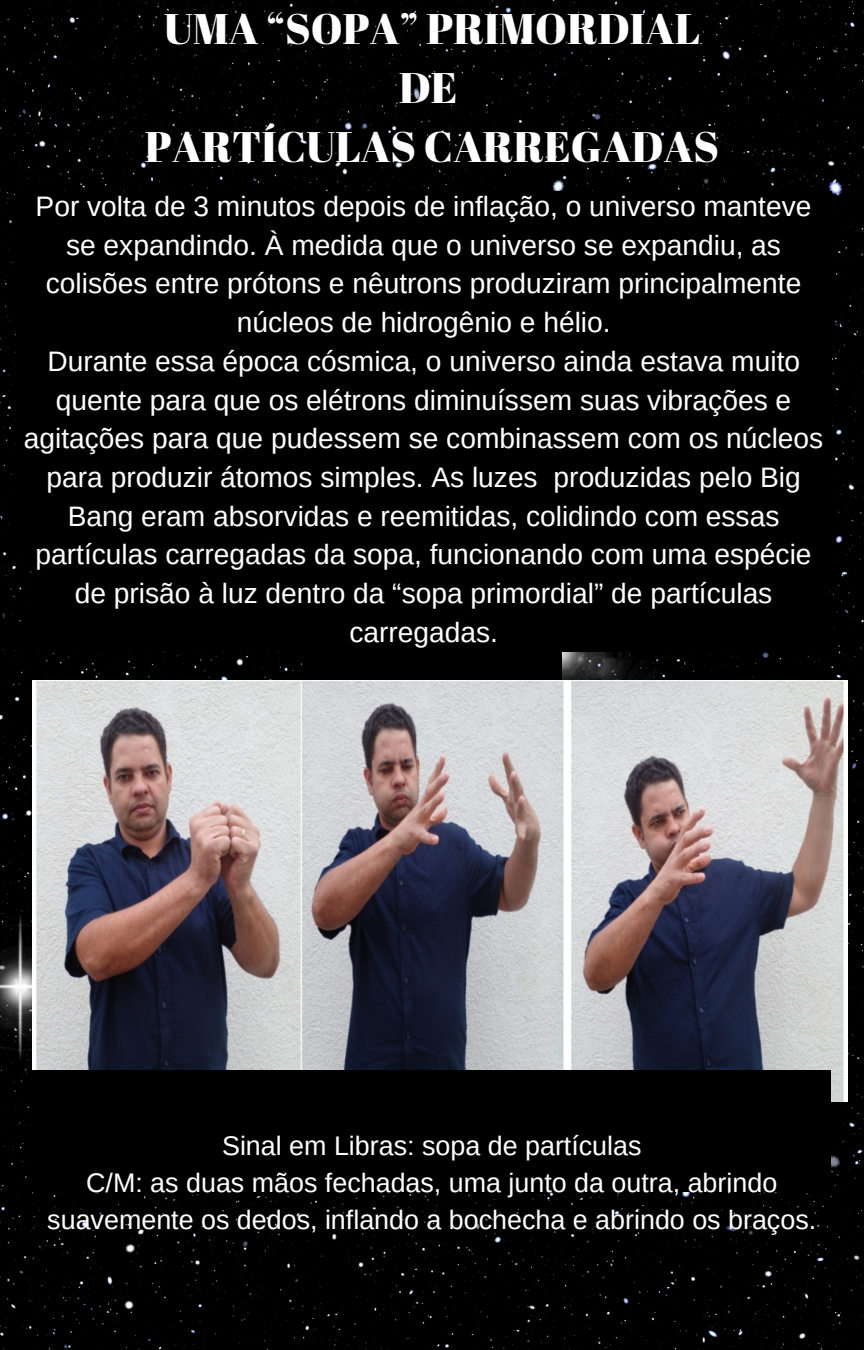
<style>
.page{position:relative;width:864px;height:1350px;background:#000}
.page>*{position:absolute;margin:0;border:0;box-sizing:border-box;transform-origin:0 0}
.t1{font:42.75px/58.9px "Abril Fatface";color:#fff;text-align:center}
.t2{font:28.12px/38.7px "Arimo";color:#fff;text-align:center}
.t3{font:26.78px/36.9px "Arimo";color:#fff;text-align:center}
</style>
<div class="page">
<div style="left:302px;top:545px;width:260px;height:260px;background:#000"></div>
<img style="left:33px;top:681px;width:815px;height:420px">
<div style="left:16px;top:191px;width:815px;height:351px;background:#000"></div>
<div style="left:33px;top:1071px;width:798px;height:121px;background:#000"></div>
<div style="left:33px;top:216px;width:796px;height:435px;background:#000"></div>
<h1 class="t1" style="left:145px;top:-2px;width:576px">UMA “SOPA” PRIMORDIAL<br>DE<br>PARTÍCULAS CARREGADAS</h1>
<p class="t2" style="left:24px;top:187px;width:801px">Por volta de 3 minutos depois de inflação, o universo manteve se expandindo. À medida que o universo se expandiu, as colisões entre prótons e nêutrons produziram principalmente núcleos de hidrogênio e hélio.<br>Durante essa época cósmica, o universo ainda estava muito quente para que os elétrons diminuíssem suas vibrações e agitações para que pudessem se combinassem com os núcleos para produzir átomos simples. As luzes produzidas pelo Big Bang eram absorvidas e reemitidas, colidindo com essas partículas carregadas da sopa, funcionando com uma espécie de prisão à luz dentro da “sopa primordial” de partículas carregadas.</p>
<p class="t3" style="left:47px;top:1128px;width:770px">Sinal em Libras: sopa de partículas<br>C/M: as duas mãos fechadas, uma junto da outra, abrindo suavemente os dedos, inflando a bochecha e abrindo os braços.</p>
</div>
